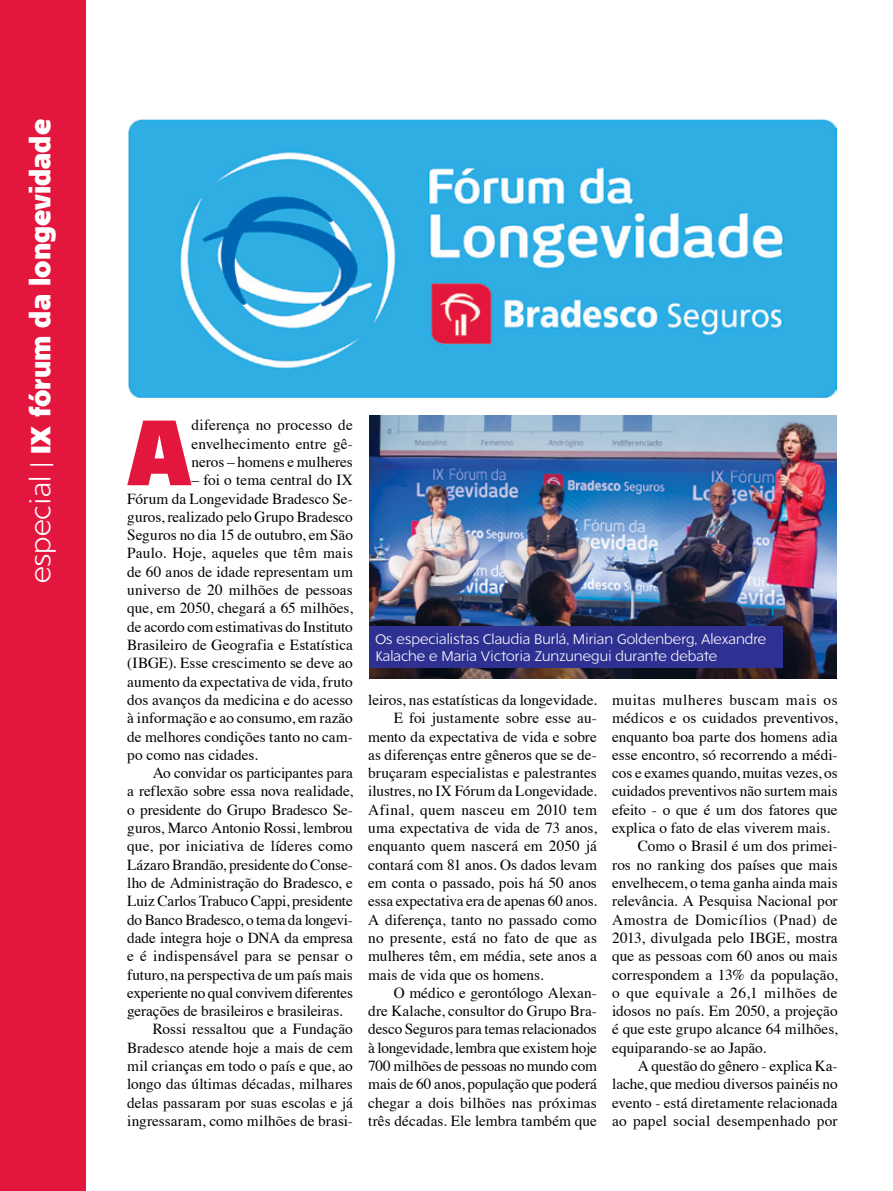
<style>
.page{position:relative;width:893px;height:1191px;background:#fff}
.page>*{position:absolute;margin:0;border:0;box-sizing:border-box;transform-origin:0 0}
.Capitular{font:90.45px "FR Hopper 730";color:#e3173e}
.t1{font:27px "FR Hopper 730";color:#fff}
.Corpo_de_texto_padrã{font:15.3px/18.3px "Times";color:#000;text-align:justify}
.Capitular-2{font:15.3px/18.3px "Times";color:#000;text-align:justify}
.Legenda_frase{font:13.5px/16.5px "FR Hopper 330";letter-spacing:-.005em;color:#fff}
.s1{font-family:"FR Hopper 330"}
</style>
<div class="page">
<img style="left:369px;top:416px;width:468px;height:262px">
<img style="left:128px;top:119px;width:709px;height:278px">
<div style="left:369px;top:625px;width:413px;height:42px;background:#2e3092"></div>
<div style="left:0;top:0;width:86px;height:1191px;background:#e3173e"></div>
<p class="t1" style="left:22px;top:583px;width:465px;rotate:-90deg"><span class="s1">especial |</span> IX fórum da longevidade</p>
<p class="t1" style="left:23px;top:449px;width:331px;rotate:-90deg"><span class="s1">especial |</span> seguro de vi a</p>
<p class="Capitular" style="left:127px;top:390px;width:66px">A</p>
<p class="Capitular-2" style="left:192px;top:415px;width:163px">diferença no processo de envelhecimento entre gê&shy;neros – homens e mulheres</p>
<p class="Capitular-2" style="left:127px;top:469px;width:227px;text-indent:64px">– foi o tema central do IX Fórum da Longevidade Bradesco Se&shy;guros, realizado pelo Grupo Bradesco Seguros no dia 15 de outubro, em São Paulo. Hoje, aqueles que têm mais de 60 anos de idade representam um universo de 20 milhões de pessoas que, em 2050, chegará a 65 milhões, de acordo com estimativas do Instituto Brasileiro de Geografia e Estatística (IBGE). Esse crescimento se deve ao aumento da expectativa de vida, fruto dos avanços da medicina e do acesso à informação e ao consumo, em razão de melhores condições tanto no cam&shy;po como nas cidades.</p>
<p class="Corpo_de_texto_padrã" style="left:127px;top:762px;width:227px;text-indent:26px">Ao convidar os participantes para a reflexão sobre essa nova realidade, o presidente do Grupo Bradesco Se&shy;guros, Marco Antonio Rossi, lembrou que, por iniciativa de líderes como Lázaro Brandão, presidente do Conse&shy;lho de Administração do Bradesco, e Luiz Carlos Trabuco Cappi, presidente do Banco Bradesco, o tema da longevi&shy;dade integra hoje o DNA da empresa e é indispensável para se pensar o futuro, na perspectiva de um país mais experiente no qual convivem diferentes gerações de brasileiros e brasileiras.</p>
<p class="Corpo_de_texto_padrã" style="left:127px;top:1018px;width:227px;text-indent:26px">Rossi ressaltou que a Fundação Bradesco atende hoje a mais de cem mil crianças em todo o país e que, ao longo das últimas décadas, milhares delas passaram por suas escolas e já ingressaram, como milhões de brasi-</p>
<p class="Legenda_frase" style="left:375px;top:630px;width:393px">Os especialistas Claudia Burlá, Mirian Goldenberg, Alexandre<br>Kalache e Maria Victoria Zunzunegui durante debate</p>
<p class="Corpo_de_texto_padrã" style="left:368px;top:689px;width:230px">leiros, nas estatísticas da longevidade.</p>
<p class="Corpo_de_texto_padrã" style="left:368px;top:707px;width:230px;text-indent:25px">E foi justamente sobre esse au&shy;mento da expectativa de vida e sobre as diferenças entre gêneros que se de&shy;bruçaram especialistas e palestrantes ilustres, no IX Fórum da Longevidade.<br>Afinal, quem nasceu em 2010 tem uma expectativa de vida de 73 anos, enquanto quem nascerá em 2050 já contará com 81 anos. Os dados levam em conta o passado, pois há 50 anos essa expectativa era de apenas 60 anos.<br>A diferença, tanto no passado como no presente, está no fato de que as mulheres têm, em média, sete anos a mais de vida que os homens.</p>
<p class="Corpo_de_texto_padrã" style="left:368px;top:982px;width:230px;text-indent:25px">O médico e gerontólogo Alexan&shy;dre Kalache, consultor do Grupo Bra&shy;desco Seguros para temas relacionados à longevidade, lembra que existem hoje 700 milhões de pessoas no mundo com mais de 60 anos, população que poderá chegar a dois bilhões nas próximas três décadas. Ele lembra também que</p>
<p class="Corpo_de_texto_padrã" style="left:612px;top:689px;width:227px">muitas mulheres buscam mais os médicos e os cuidados preventivos, enquanto boa parte dos homens adia esse encontro, só recorrendo a médi&shy;cos e exames quando, muitas vezes, os cuidados preventivos não surtem mais efeito - o que é um dos fatores que explica o fato de elas viverem mais.</p>
<p class="Corpo_de_texto_padrã" style="left:612px;top:835px;width:227px;text-indent:26px">Como o Brasil é um dos primei&shy;ros no ranking dos países que mais envelhecem, o tema ganha ainda mais relevância. A Pesquisa Nacional por Amostra de Domicílios (Pnad) de 2013, divulgada pelo IBGE, mostra que as pessoas com 60 anos ou mais correspondem a 13% da população, o que equivale a 26,1 milhões de idosos no país. Em 2050, a projeção é que este grupo alcance 64 milhões, equiparando-se ao Japão.</p>
<p class="Corpo_de_texto_padrã" style="left:612px;top:1055px;width:227px;text-indent:26px">A questão do gênero - explica Ka&shy;lache, que mediou diversos painéis no evento - está diretamente relacionada ao papel social desempenhado por</p>
</div>
